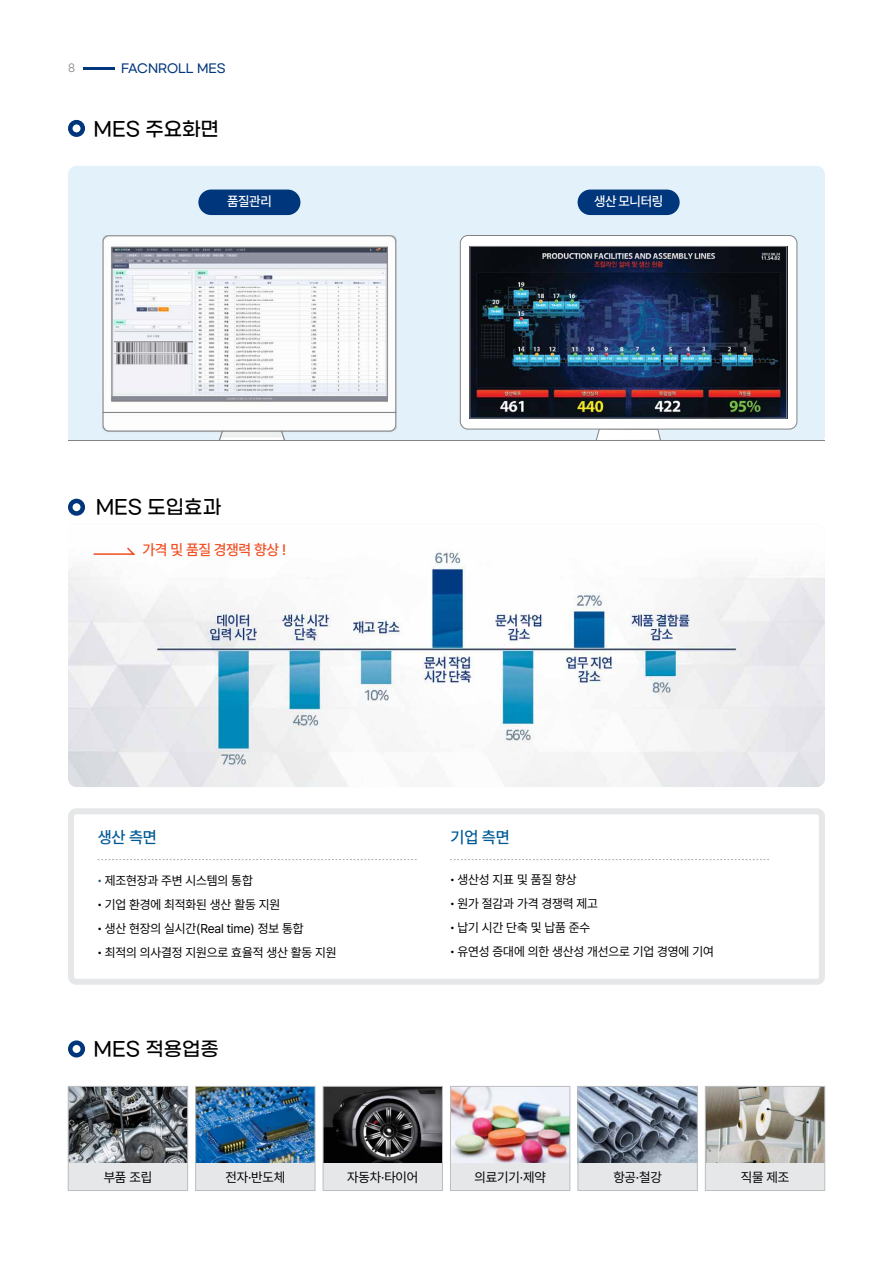
<style>
.page{position:relative;width:893px;height:1263px;background:#fff}
.page>*{position:absolute;margin:0;border:0;box-sizing:border-box;transform-origin:0 0}
.t1{font:500 19.5px "Gmarket Sans";color:#000}
.t2{font:500 16.5px "Pretendard";letter-spacing:-.01em;color:#005996}
.t3{font:500 15px "Pretendard";letter-spacing:-.025em;color:#f04e22}
.t4{font:13.5px "Pretendard";letter-spacing:-.01em;color:#000}
.t5{font:500 13.5px "Pretendard";letter-spacing:-.025em;color:#fff}
.t6{font:12.75px/24px "Pretendard";letter-spacing:-.01em;color:#000}
.t7{font:500 12px "Gmarket Sans";color:#00367b}
.t8{font:300 12px "Pretendard";color:#808284}
.s1{font-weight:900;font-size:13.5px;color:#305c6e}
.s2{font-weight:900;font-size:13.5px}
</style>
<div class="page">
<div style="left:68px;top:166px;width:757px;height:274px;background:#e3f2fa"></div>
<div style="left:578px;top:190px;width:102px;height:25px;background:#00367b;border-radius:13px"></div>
<div style="left:198px;top:190px;width:102px;height:25px;background:#00367b;border-radius:13px"></div>
<svg style="left:577px;top:1086px;width:121px;height:105px;background:#98a1ae"></svg>
<div style="left:68px;top:1040px;width:17px;height:17px;border:4px solid #00367b;border-radius:50%"></div>
<svg style="left:595px;top:429px;width:66px;height:11px"></svg>
<div style="left:460px;top:235px;width:337px;height:194px;background:#fff;border-radius:8px"></div>
<div style="left:460px;top:235px;width:337px;height:194px;border:1px solid #808284;border-radius:8px"></div>
<img style="left:469px;top:246px;width:318px;height:173px">
<img style="left:103px;top:235px;width:293px;height:205px">
<svg style="left:218px;top:431px;width:5px;height:9px"></svg>
<div style="left:103px;top:235px;width:293px;height:196px;border:1px solid #808284;border-radius:6px"></div>
<hr style="left:103px;top:412px;width:293px;height:1px;background:#808284">
<svg style="left:280px;top:430px;width:6px;height:10px"></svg>
<svg style="left:111px;top:246px;width:277px;height:156px"></svg>
<img style="left:115px;top:332px;width:77px;height:33px">
<img style="left:195px;top:1086px;width:120px;height:105px">
<img style="left:450px;top:1086px;width:120px;height:105px">
<svg style="left:68px;top:1086px;width:120px;height:105px;background:#898d90"></svg>
<svg style="left:323px;top:1086px;width:120px;height:105px;background:#69696a"></svg>
<svg style="left:705px;top:1086px;width:120px;height:105px;background:#b8b6b1"></svg>
<div style="left:68px;top:120px;width:17px;height:17px;border:4px solid #00367b;border-radius:50%"></div>
<img style="left:68px;top:549px;width:757px;height:238px">
<div style="left:68px;top:499px;width:17px;height:17px;border:4px solid #00367b;border-radius:50%"></div>
<div style="left:68px;top:808px;width:757px;height:177px;border:6px solid #e6e7e8;border-radius:6px"></div>
<svg style="left:98px;top:859px;width:319px;height:1px"></svg>
<svg style="left:450px;top:859px;width:319px;height:1px"></svg>
<svg style="left:92px;top:547px;width:45px;height:9px"></svg>
<hr style="left:68px;top:440px;width:757px;height:1px;background:#808284">
<svg style="left:83px;top:67px;width:32px;height:2px"></svg>
<p class="t8" style="left:68px;top:59px;width:9px">8</p>
<p class="t7" style="left:121px;top:62px;width:106px">FACNROLL MES</p>
<h1 class="t1" style="left:94px;top:118px;width:127px">MES 주요화면</h1>
<p class="t5" style="left:227px;top:192px;width:46px">품질관리</p>
<p class="t5" style="left:594px;top:192px;width:71px">생산 모니터링</p>
<h1 class="t1" style="left:96px;top:497px;width:127px">MES 도입효과</h1>
<p class="t3" style="left:143px;top:539px;width:145px">가격 및 품질 경쟁력 향상 !</p>
<p class="t2" style="left:98px;top:826px;width:61px">생산 측면</p>
<p class="t2" style="left:450px;top:825px;width:61px">기업 측면</p>
<p class="t6" style="left:98px;top:868px;width:240px"><span class="s1">·</span> 제조현장과 주변 시스템의 통합<br><span class="s2">·</span> 기업 환경에 최적화된 생산 활동 지원<br><span class="s2">·</span> 생산 현장의 실시간(Real time) 정보 통합<br><span class="s2">·</span> 최적의 의사결정 지원으로 효율적 생산 활동 지원</p>
<p class="t6" style="left:450px;top:868px;width:265px"><span class="s2">·</span> 생산성 지표 및 품질 향상<br><span class="s2">·</span> 원가 절감과 가격 경쟁력 제고<br><span class="s2">·</span> 납기 시간 단축 및 납품 준수<br><span class="s2">·</span> 유연성 증대에 의한 생산성 개선으로 기업 경영에 기여</p>
<h1 class="t1" style="left:94px;top:1039px;width:127px">MES 적용업종</h1>
<p class="t4" style="left:613px;top:1167px;width:50px">항공·철강</p>
<p class="t4" style="left:104px;top:1167px;width:50px">부품 조립</p>
<p class="t4" style="left:225px;top:1167px;width:61px">전자·반도체</p>
<p class="t4" style="left:347px;top:1167px;width:73px">자동차·타이어</p>
<p class="t4" style="left:475px;top:1167px;width:73px">의료기기·제약</p>
<p class="t4" style="left:741px;top:1167px;width:50px">직물 제조</p>
</div>
